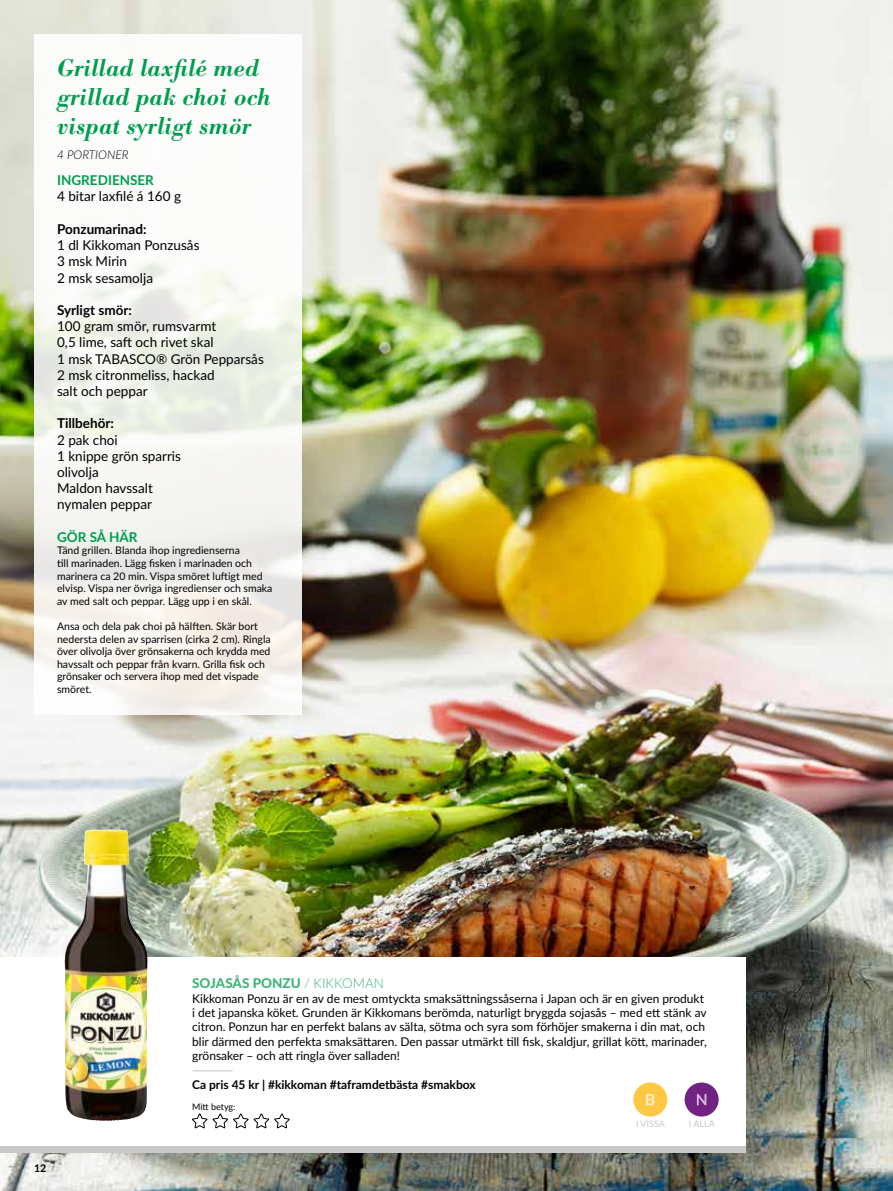
<style>
.page{position:relative;width:893px;height:1191px;background:#fff}
.page>*{position:absolute;margin:0;border:0;box-sizing:border-box;transform-origin:0 0}
.t1{font:italic 500 24px/28.8px "Bodoni BE";color:#009d4f}
.t2{font:13.5px/16.2px "Lato";color:#000}
.t3{font:700 13.5px "Lato";color:#000}
.t4{font:800 13.5px "Lato";color:#40b57b}
.t5{font:700 13.5px "Lato";color:#009d4f}
.t6{font:12px/14.4px "Lato";color:#000}
.t7{font:700 12px "Lato";color:#000}
.t8{font:italic 300 12px "Lato";color:#000}
.t9{font:700 12px "Lato";color:#c8c8c8}
.t10{font:10.5px/12.6px "Lato";color:#000}
.t11{font:700 10.5px "Lato";color:#000}
.t12{font:9px "Lato";color:#c8c8c8}
.t13{font:9px "Lato";letter-spacing:-.005em;color:#000}
.s1{font-weight:300}
</style>
<div class="page">
<img style="left:0;top:0;width:893px;height:1191px">
<div style="left:0;top:957px;width:745px;height:195px;background:#fff"></div>
<div style="left:0;top:1146px;width:745px;height:6px;background:#c8c8c8"></div>
<svg style="left:192px;top:1113px;width:98px;height:15px"></svg>
<img style="left:64px;top:829px;width:84px;height:292px">
<svg style="left:34px;top:34px;width:267px;height:680px;fill:#f9f8f4"></svg>
<div style="left:633px;top:1082px;width:34px;height:34px;background:#ffc844;border-radius:50%"></div>
<svg style="left:646px;top:1094px;width:8px;height:11px"></svg>
<div style="left:685px;top:1082px;width:34px;height:34px;background:#722282;border-radius:50%"></div>
<svg style="left:697px;top:1094px;width:9px;height:11px"></svg>
<h1 class="t1" style="left:57px;top:54px;width:215px">Grillad laxfilé med grillad pak choi och vispat syrligt smör</h1>
<p class="t8" style="left:57px;top:146px;width:73px">4 PORTIONER</p>
<p class="t5" style="left:57px;top:170px;width:98px">INGREDIENSER</p>
<p class="t2" style="left:57px;top:188px;width:125px">4 bitar laxfilé á 160 g</p>
<p class="t3" style="left:57px;top:219px;width:91px">Ponzumarinad:</p>
<p class="t2" style="left:57px;top:236px;width:144px">1 dl Kikkoman Ponzusås<br>3 msk Mirin<br>2 msk sesamolja</p>
<p class="t3" style="left:57px;top:300px;width:76px">Syrligt smör:</p>
<p class="t2" style="left:57px;top:317px;width:208px">100 gram smör, rumsvarmt<br>0,5 lime, saft och rivet skal<br>1 msk TABASCO® Grön Pepparsås<br>2 msk citronmeliss, hackad<br>salt och peppar</p>
<p class="t3" style="left:57px;top:413px;width:58px">Tillbehör:</p>
<p class="t2" style="left:57px;top:431px;width:125px">2 pak choi<br>1 knippe grön sparris olivolja<br>Maldon havssalt nymalen peppar</p>
<p class="t5" style="left:57px;top:527px;width:82px">GÖR SÅ HÄR</p>
<p class="t10" style="left:57px;top:544px;width:217px">Tänd grillen. Blanda ihop ingredienserna<br>till marinaden. Lägg fisken i marinaden och marinera ca 20 min. Vispa smöret luftigt med elvisp. Vispa ner övriga ingredienser och smaka av med salt och peppar. Lägg upp i en skål.</p>
<p class="t10" style="left:57px;top:619px;width:215px">Ansa och dela pak choi på hälften. Skär bort nedersta delen av sparrisen (cirka 2 cm). Ringla över olivolja över grönsakerna och krydda med havssalt och peppar från kvarn. Grilla fisk och grönsaker och servera ihop med det vispade smöret.</p>
<p class="t11" style="left:34px;top:1160px;width:14px">12</p>
<p class="t4" style="left:192px;top:973px;width:193px">SOJASÅS PONZU <span class="s1">/ KIKKOMAN</span></p>
<p class="t6" style="left:192px;top:990px;width:516px">Kikkoman Ponzu är en av de mest omtyckta smaksättningssåserna i Japan och är en given produkt i det japanska köket. Grunden är Kikkomans berömda, naturligt bryggda sojasås – med ett stänk av citron. Ponzun har en perfekt balans av sälta, sötma och syra som förhöjer smakerna i din mat, och blir därmed den perfekta smaksättaren. Den passar utmärkt till fisk, skaldjur, grillat kött, marinader, grönsaker – och att ringla över salladen!</p>
<p class="t9" style="left:192px;top:1061px;width:43px">—————</p>
<p class="t7" style="left:192px;top:1075px;width:285px">Ca pris 45 kr | #kikkoman #taframdetbästa #smakbox</p>
<p class="t13" style="left:192px;top:1100px;width:45px">Mitt betyg:</p>
<p class="t12" style="left:636px;top:1117px;width:30px">I VISSA</p>
<p class="t12" style="left:689px;top:1117px;width:27px">I ALLA</p>
</div>
